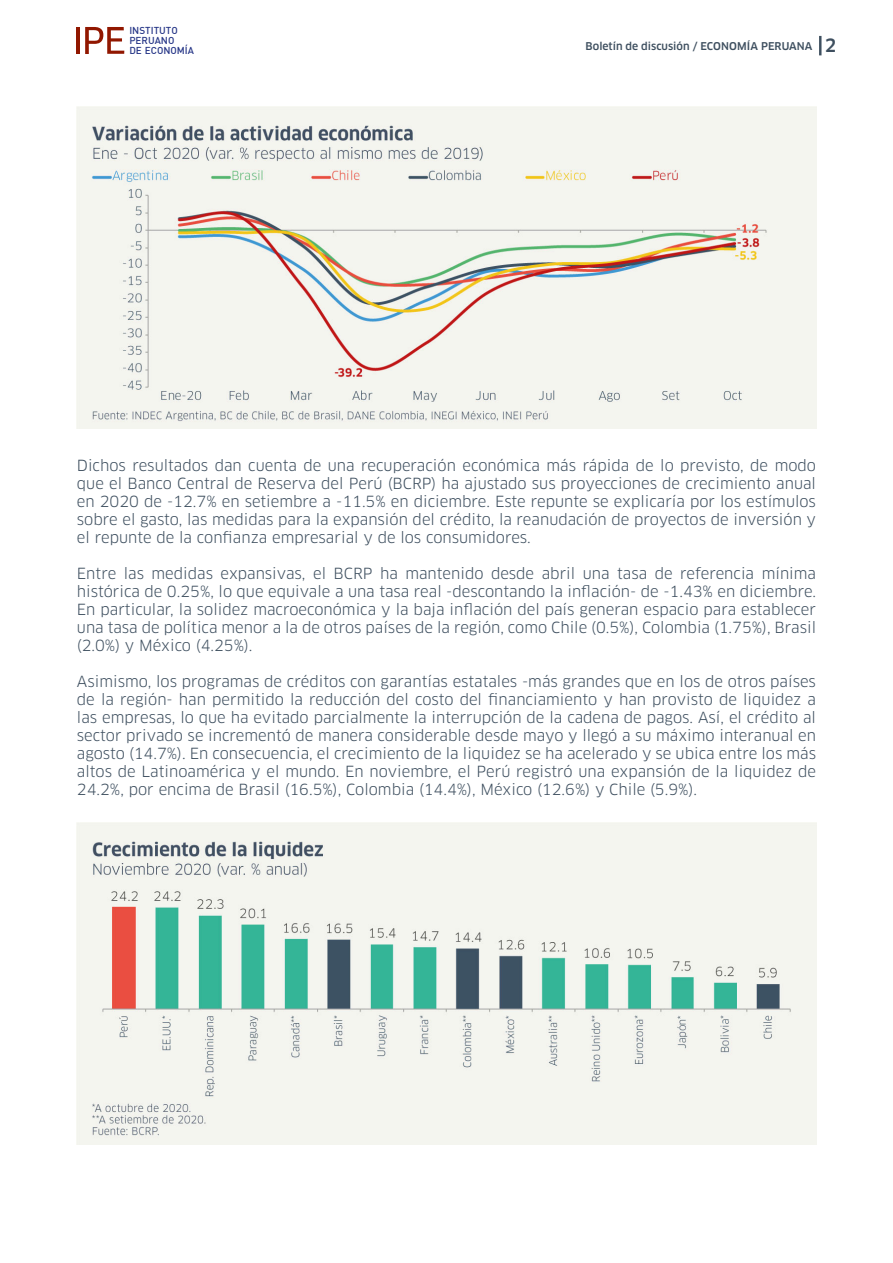
<style>
.page{position:relative;width:893px;height:1263px;background:#fff}
.page>*{position:absolute;margin:0;border:0;box-sizing:border-box;transform-origin:0 0}
.t1{font:15px/18px "Clan Pro";color:#3e4f5f;text-align:justify}
.t2{font:500 10.5px "Clan Pro";color:#3e4f5f}
.t3{font:500 9.9px/9.9px "DIN";color:#263687}
.s1{font-size:18px}
</style>
<div class="page">
<hr style="left:76px;top:27px;width:4px;height:27px;background:#911700">
<svg style="left:85px;top:27px;width:39px;height:27px"></svg>
<svg style="left:819px;top:36px;width:2px;height:19px"></svg>
<img style="left:77px;top:106px;width:739px;height:322px">
<img style="left:77px;top:822px;width:739px;height:322px">
<p class="t3" style="left:129px;top:25px;width:66px">INSTITUTO<br>PERUANO<br>DE ECONOMÍA</p>
<p class="t2" style="left:586px;top:40px;width:252px">Boletín de discusión / ECONOMÍA PERUANA <span class="s1">2</span></p>
<p class="t1" style="left:77px;top:457px;width:741px">Dichos resultados dan cuenta de una recuperación económica más rápida de lo previsto, de modo que el Banco Central de Reserva del Perú (BCRP) ha ajustado sus proyecciones de crecimiento anual en 2020 de -12.7% en setiembre a -11.5% en diciembre. Este repunte se explicaría por los estímulos sobre el gasto, las medidas para la expansión del crédito, la reanudación de proyectos de inversión y el repunte de la confianza empresarial y de los consumidores.</p>
<p class="t1" style="left:77px;top:565px;width:741px">Entre las medidas expansivas, el BCRP ha mantenido desde abril una tasa de referencia mínima histórica de 0.25%, lo que equivale a una tasa real -descontando la inflación- de -1.43% en diciembre.<br>En particular, la solidez macroeconómica y la baja inflación del país generan espacio para establecer una tasa de política menor a la de otros países de la región, como Chile (0.5%), Colombia (1.75%), Brasil (2.0%) y México (4.25%).</p>
<p class="t1" style="left:77px;top:673px;width:741px">Asimismo, los programas de créditos con garantías estatales -más grandes que en los de otros países de la región- han permitido la reducción del costo del financiamiento y han provisto de liquidez a las empresas, lo que ha evitado parcialmente la interrupción de la cadena de pagos. Así, el crédito al sector privado se incrementó de manera considerable desde mayo y llegó a su máximo interanual en agosto (14.7%). En consecuencia, el crecimiento de la liquidez se ha acelerado y se ubica entre los más altos de Latinoamérica y el mundo. En noviembre, el Perú registró una expansión de la liquidez de 24.2%, por encima de Brasil (16.5%), Colombia (14.4%), México (12.6%) y Chile (5.9%).</p>
</div>
